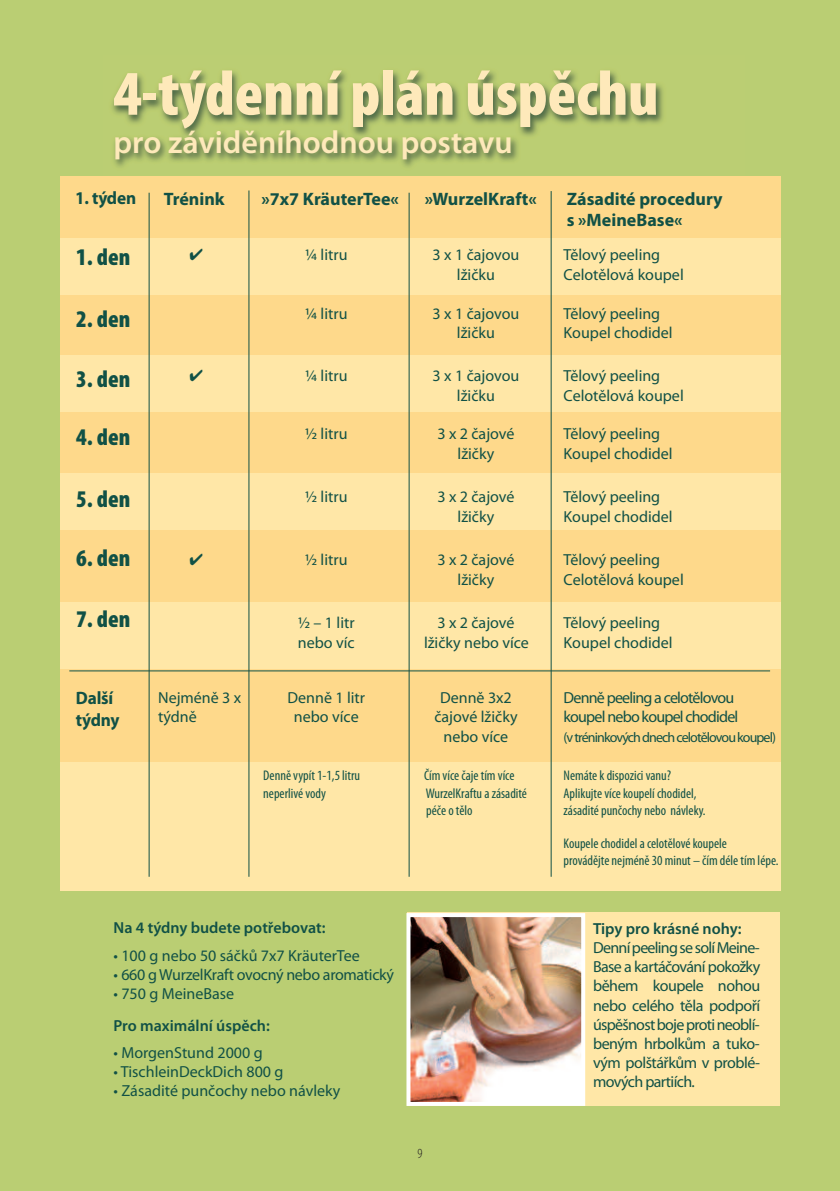
<style>
.page{position:relative;width:840px;height:1191px;background:#fff}
.page>*{position:absolute;margin:0;border:0;box-sizing:border-box;transform-origin:0 0}
.t1{font:900 condensed 64px "Myriad Pro";color:#fee9ba}
.t2{font:600 32px "Myriad Pro";color:#fee9ba}
.t3{font:900 condensed 24px "Myriad Pro";color:#115146}
.t4{font:700 18px/21.6px "Myriad Pro";color:#115146}
.t5{font:700 18px/21.6px "Myriad Pro";color:#115146;scale:.96 1}
.t6{font:16px/19.2px "Myriad Pro";color:#115146;text-align:justify}
.t7{font:600 16px "Myriad Pro";color:#115146}
.t8{font:16px "Myriad Pro";letter-spacing:-.05em;color:#115146}
.t9{font:16px "Myriad Pro";letter-spacing:-.02em;color:#115146}
.t10{font:condensed 14px/16.8px "Myriad Pro";color:#115146}
.t11{font:14px "Myriad Pro";letter-spacing:-.065em;color:#115146}
.t12{font:300 condensed 14px "Myriad Pro";color:#231f20}
</style>
<div class="page">
<div style="left:0;top:0;width:839px;height:1191px;background:#bace73"></div>
<div style="left:407px;top:912px;width:372px;height:194px;background:#ffe7a7"></div>
<img style="left:112px;top:71px;width:551px;height:96px">
<img style="left:411px;top:918px;width:169px;height:183px">
<div style="left:406px;top:913px;width:179px;height:193px;border:4px solid #fff"></div>
<div style="left:60px;top:176px;width:720px;height:710px;background:#fed98b"></div>
<div style="left:60px;top:238px;width:720px;height:57px;background:#ffe7a7"></div>
<div style="left:60px;top:355px;width:720px;height:57px;background:#ffe7a7"></div>
<div style="left:60px;top:473px;width:720px;height:57px;background:#ffe7a7"></div>
<div style="left:60px;top:602px;width:720px;height:67px;background:#ffe7a7"></div>
<div style="left:60px;top:761px;width:720px;height:129px;background:#ffe7a7"></div>
<hr style="left:550px;top:191px;width:1px;height:685px;background:#115146">
<hr style="left:408px;top:193px;width:1px;height:683px;background:#115146">
<hr style="left:248px;top:190px;width:1px;height:686px;background:#115146">
<hr style="left:148px;top:193px;width:1px;height:683px;background:#115146">
<hr style="left:69px;top:670px;width:700px;height:1px;background:#115146">
<h1 class="t1" style="left:113px;top:71px;width:546px">4-týdenní plán úspěchu</h1>
<h2 class="t2" style="left:113px;top:130px;width:400px">pro záviděníhodnou postavu</h2>
<p class="t5" style="left:75px;top:189px;width:65px">1. týden</p>
<h3 class="t3" style="left:76px;top:249px;width:55px">1. den</h3>
<h3 class="t3" style="left:76px;top:311px;width:55px">2. den</h3>
<h3 class="t3" style="left:76px;top:371px;width:55px">3. den</h3>
<h3 class="t3" style="left:76px;top:429px;width:55px">4. den</h3>
<h3 class="t3" style="left:76px;top:490px;width:55px">5. den</h3>
<h3 class="t3" style="left:76px;top:549px;width:55px">6. den</h3>
<h3 class="t3" style="left:76px;top:610px;width:55px">7. den</h3>
<p class="t5" style="left:76px;top:688px;width:47px">Další týdny</p>
<p class="t4" style="left:164px;top:189px;width:62px">Trénink</p>
<p class="t4" style="left:261px;top:189px;width:139px">»7x7 KräuterTee«</p>
<p class="t4" style="left:424px;top:189px;width:114px">»WurzelKraft«</p>
<p class="t4" style="left:566px;top:189px;width:157px">Zásadité procedury s »MeineBase«</p>
<p class="t6" style="left:305px;top:246px;width:44px">¼ litru</p>
<p class="t6" style="left:432px;top:246px;width:88px">3 x 1 čajovou</p>
<p class="t6" style="left:563px;top:246px;width:98px">Tělový peeling</p>
<p class="t6" style="left:456px;top:266px;width:39px">lžičku</p>
<p class="t6" style="left:563px;top:266px;width:122px">Celotělová koupel</p>
<p class="t6" style="left:305px;top:305px;width:44px">¼ litru</p>
<p class="t6" style="left:432px;top:305px;width:88px">3 x 1 čajovou</p>
<p class="t6" style="left:563px;top:305px;width:98px">Tělový peeling</p>
<p class="t6" style="left:456px;top:324px;width:39px">lžičku</p>
<p class="t6" style="left:563px;top:324px;width:110px">Koupel chodidel</p>
<p class="t6" style="left:305px;top:367px;width:44px">¼ litru</p>
<p class="t6" style="left:432px;top:367px;width:88px">3 x 1 čajovou</p>
<p class="t6" style="left:563px;top:367px;width:98px">Tělový peeling</p>
<p class="t6" style="left:456px;top:387px;width:39px">lžičku</p>
<p class="t6" style="left:563px;top:387px;width:122px">Celotělová koupel</p>
<p class="t6" style="left:305px;top:426px;width:44px">½ litru</p>
<p class="t6" style="left:437px;top:426px;width:78px">3 x 2 čajové</p>
<p class="t6" style="left:563px;top:426px;width:98px">Tělový peeling</p>
<p class="t6" style="left:457px;top:445px;width:38px">lžičky</p>
<p class="t6" style="left:563px;top:445px;width:110px">Koupel chodidel</p>
<p class="t6" style="left:305px;top:488px;width:44px">½ litru</p>
<p class="t6" style="left:437px;top:488px;width:78px">3 x 2 čajové</p>
<p class="t6" style="left:563px;top:488px;width:98px">Tělový peeling</p>
<p class="t6" style="left:457px;top:508px;width:38px">lžičky</p>
<p class="t6" style="left:563px;top:508px;width:110px">Koupel chodidel</p>
<p class="t6" style="left:305px;top:551px;width:44px">½ litru</p>
<p class="t6" style="left:437px;top:551px;width:78px">3 x 2 čajové</p>
<p class="t6" style="left:563px;top:551px;width:98px">Tělový peeling</p>
<p class="t6" style="left:457px;top:571px;width:38px">lžičky</p>
<p class="t6" style="left:563px;top:571px;width:122px">Celotělová koupel</p>
<p class="t6" style="left:298px;top:614px;width:58px">½–1litr</p>
<p class="t6" style="left:437px;top:614px;width:78px">3 x 2 čajové</p>
<p class="t6" style="left:563px;top:614px;width:98px">Tělový peeling</p>
<p class="t6" style="left:298px;top:634px;width:58px">nebo víc</p>
<p class="t6" style="left:424px;top:634px;width:106px">lžičky nebo více</p>
<p class="t6" style="left:563px;top:634px;width:110px">Koupel chodidel</p>
<p class="t6" style="left:158px;top:689px;width:85px">Nejméně 3 x</p>
<p class="t6" style="left:287px;top:689px;width:79px">Denně 1 litr</p>
<p class="t6" style="left:440px;top:689px;width:73px">Denně 3x2</p>
<p class="t8" style="left:563px;top:692px;width:172px">Denně peeling a celotělovou</p>
<p class="t6" style="left:158px;top:708px;width:40px">týdně</p>
<p class="t6" style="left:294px;top:708px;width:66px">nebo více</p>
<p class="t6" style="left:434px;top:708px;width:85px">čajové lžičky</p>
<p class="t8" style="left:563px;top:711px;width:176px">koupel nebo koupel chodidel</p>
<p class="t6" style="left:443px;top:728px;width:66px">nebo více</p>
<p class="t11" style="left:563px;top:731px;width:214px">(vtréninkovýchdnechcelotělovoukoupel)</p>
<p class="t10" style="left:263px;top:768px;width:98px">Denně vypít 1-1,5 litru</p>
<p class="t10" style="left:424px;top:768px;width:92px">Čím více čaje tím více</p>
<p class="t10" style="left:563px;top:768px;width:109px">Nemáte k dispozici vanu?</p>
<p class="t10" style="left:263px;top:786px;width:64px">neperlivé vody</p>
<p class="t10" style="left:425px;top:786px;width:103px">WurzelKraftu a zásadité</p>
<p class="t10" style="left:563px;top:786px;width:134px">Aplikujte více koupelí chodidel,</p>
<p class="t10" style="left:426px;top:802px;width:48px">péče o tělo</p>
<p class="t10" style="left:563px;top:802px;width:143px">zásadité punčochy nebo návleky.</p>
<p class="t10" style="left:563px;top:836px;width:216px">Koupele chodidel a celotělové koupele<br>provádějte nejméně 30 minut – čím déle tím lépe.</p>
<p class="t7" style="left:113px;top:922px;width:213px">Na 4 týdny budete potřebovat:</p>
<p class="t6" style="left:113px;top:946px;width:248px">• 100 g nebo 50 sáčků 7x7 KräuterTee</p>
<p class="t9" style="left:113px;top:968px;width:282px">• 660 g WurzelKraft ovocný nebo aromatický</p>
<p class="t6" style="left:113px;top:985px;width:122px">• 750 g MeineBase</p>
<p class="t7" style="left:113px;top:1019px;width:158px">Pro maximální úspěch:</p>
<p class="t6" style="left:113px;top:1044px;width:151px">• MorgenStund 2000 g</p>
<p class="t6" style="left:113px;top:1063px;width:171px">• TischleinDeckDich 800 g</p>
<p class="t6" style="left:113px;top:1082px;width:228px">• Zásadité punčochy nebo návleky</p>
<p class="t12" style="left:417px;top:1148px;width:7px">9</p>
<p class="t7" style="left:592px;top:922px;width:150px">Tipy pro krásné nohy:</p>
<p class="t6" style="left:592px;top:939px;width:168px">DennípeelingsesolíMeine-Base a kartáčování pokožky během koupele nohou nebo celého těla podpoří úspěšnostbojeprotineoblí&shy;beným hrbolkům a tuko&shy;vým polštářkům v problé&shy;mových partiích.</p>
</div>
